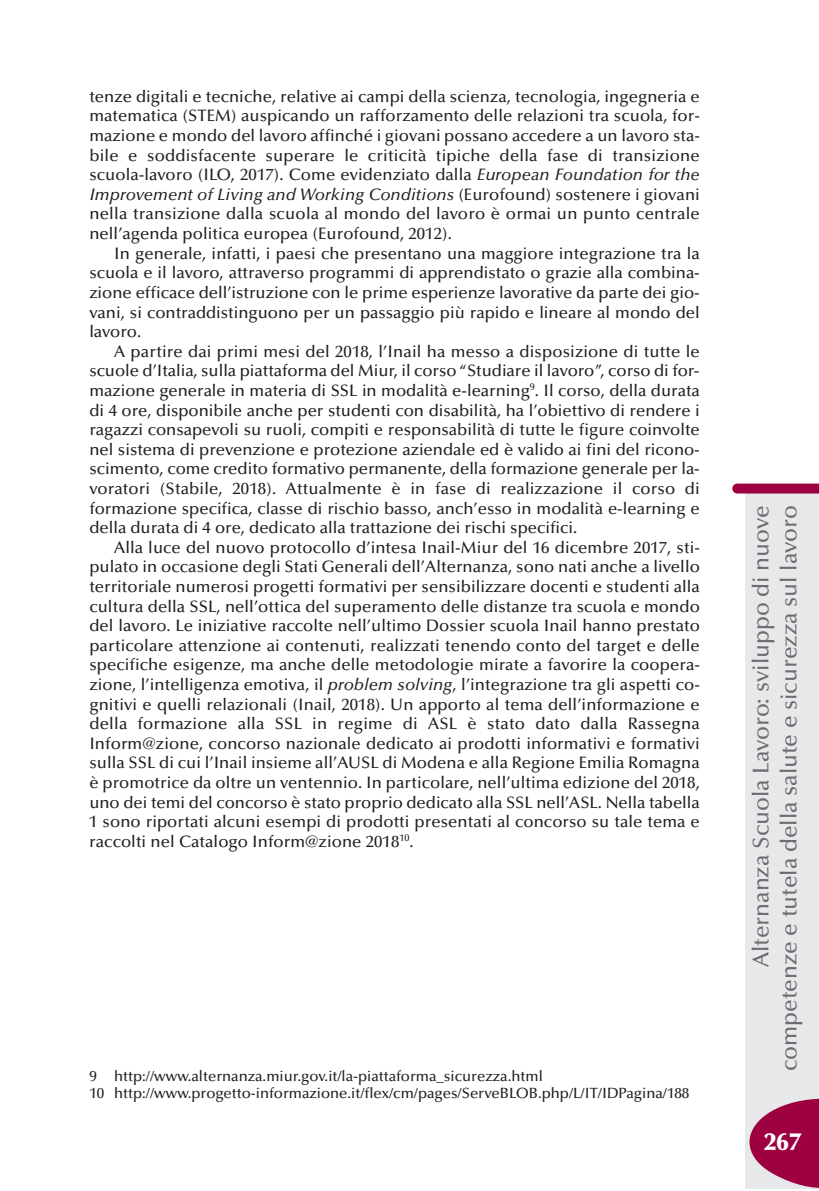
<style>
.page{position:relative;width:819px;height:1191px;background:#fff}
.page>*{position:absolute;margin:0;border:0;box-sizing:border-box;transform-origin:0 0}
.t1{font:900 24.5px "Optima";color:#fff}
.t2{font:500 22.75px/28px "Optima";color:#6c6d70;text-align:right}
.t3{font:500 16.62px/19.6px "Optima";color:#231f20;text-align:justify}
.t4{font:500 14.88px/16.3px "Optima";color:#231f20}
.s1{font-style:italic}
</style>
<div class="page">
<div style="left:745px;top:491px;width:74px;height:697px;background:#e7e8e9"></div>
<svg style="left:732px;top:483px;width:87px;height:10px"></svg>
<svg style="left:749px;top:1098px;width:70px;height:90px"></svg>
<p class="t3" style="left:89px;top:88px;width:612px">tenze digitali e tecniche, relative ai campi della scienza, tecnologia, ingegneria e matematica (STEM) auspicando un rafforzamento delle relazioni tra scuola, for&shy;mazione e mondo del lavoro affinché i giovani possano accedere a un lavoro sta&shy;bile e soddisfacente superare le criticità tipiche della fase di transizione scuola-lavoro (ILO, 2017). Come evidenziato dalla <span class="s1">European Foundation for the Improvement of Living and Working Conditions</span> (Eurofound) sostenere i giovani nella transizione dalla scuola al mondo del lavoro è ormai un punto centrale nell’agenda politica europea (Eurofound, 2012).</p>
<p class="t3" style="left:89px;top:245px;width:612px;text-indent:25px">In generale, infatti, i paesi che presentano una maggiore integrazione tra la scuola e il lavoro, attraverso programmi di apprendistato o grazie alla combina&shy;zione efficace dell’istruzione con le prime esperienze lavorative da parte dei gio&shy;vani, si contraddistinguono per un passaggio più rapido e lineare al mondo del lavoro.</p>
<p class="t3" style="left:89px;top:343px;width:612px;text-indent:25px">A partire dai primi mesi del 2018, l’Inail ha messo a disposizione di tutte le scuole d’Italia, sulla piattaforma del Miur, il corso“Studiare il lavoro”, corso di for&shy;mazione generale in materia di SSL in modalità e-learning<sup>9</sup>. Il corso, della durata di 4 ore, disponibile anche per studenti con disabilità, ha l’obiettivo di rendere i ragazzi consapevoli su ruoli, compiti e responsabilità di tutte le figure coinvolte nel sistema di prevenzione e protezione aziendale ed è valido ai fini del ricono&shy;scimento, come credito formativo permanente, della formazione generale per la&shy;voratori (Stabile, 2018). Attualmente è in fase di realizzazione il corso di formazione specifica, classe di rischio basso, anch’esso in modalità e-learning e della durata di 4 ore, dedicato alla trattazione dei rischi specifici.</p>
<p class="t3" style="left:89px;top:539px;width:612px;text-indent:25px">Alla luce del nuovo protocollo d’intesa Inail-Miur del 16 dicembre 2017, sti&shy;pulato in occasione degli Stati Generali dell’Alternanza, sono nati anche a livello territoriale numerosi progetti formativi per sensibilizzare docenti e studenti alla cultura della SSL, nell’ottica del superamento delle distanze tra scuola e mondo del lavoro. Le iniziative raccolte nell’ultimo Dossier scuola Inail hanno prestato particolare attenzione ai contenuti, realizzati tenendo conto del target e delle specifiche esigenze, ma anche delle metodologie mirate a favorire la coopera&shy;zione, l’intelligenza emotiva, il <span class="s1">problem solving</span>, l’integrazione tra gli aspetti co&shy;gnitivi e quelli relazionali (Inail, 2018). Un apporto al tema dell’informazione e della formazione alla SSL in regime di ASL è stato dato dalla Rassegna Inform@zione, concorso nazionale dedicato ai prodotti informativi e formativi sulla SSL di cui l’Inail insieme all’AUSL di Modena e alla Regione Emilia Romagna è promotrice da oltre un ventennio. In particolare, nell’ultima edizione del 2018, uno dei temi del concorso è stato proprio dedicato alla SSL nell’ASL. Nella tabella 1 sono riportati alcuni esempi di prodotti presentati al concorso su tale tema e raccolti nel Catalogo Inform@zione 2018<sup>10</sup>.</p>
<p class="t4" style="left:89px;top:1069px;width:601px">9 http://www.alternanza.miur.gov.it/la-piattaforma_sicurezza.html<br>10 http://www.progetto-informazione.it/flex/cm/pages/ServeBLOB.php/L/IT/IDPagina/188</p>
<h2 class="t2" style="left:749px;top:1071px;width:567px;rotate:-90deg">Alternanza Scuola Lavoro: sviluppo di nuove competenze e tutela della salute e sicurezza sul lavoro</h2>
<h1 class="t1" style="left:764px;top:1131px;width:38px">267</h1>
</div>
